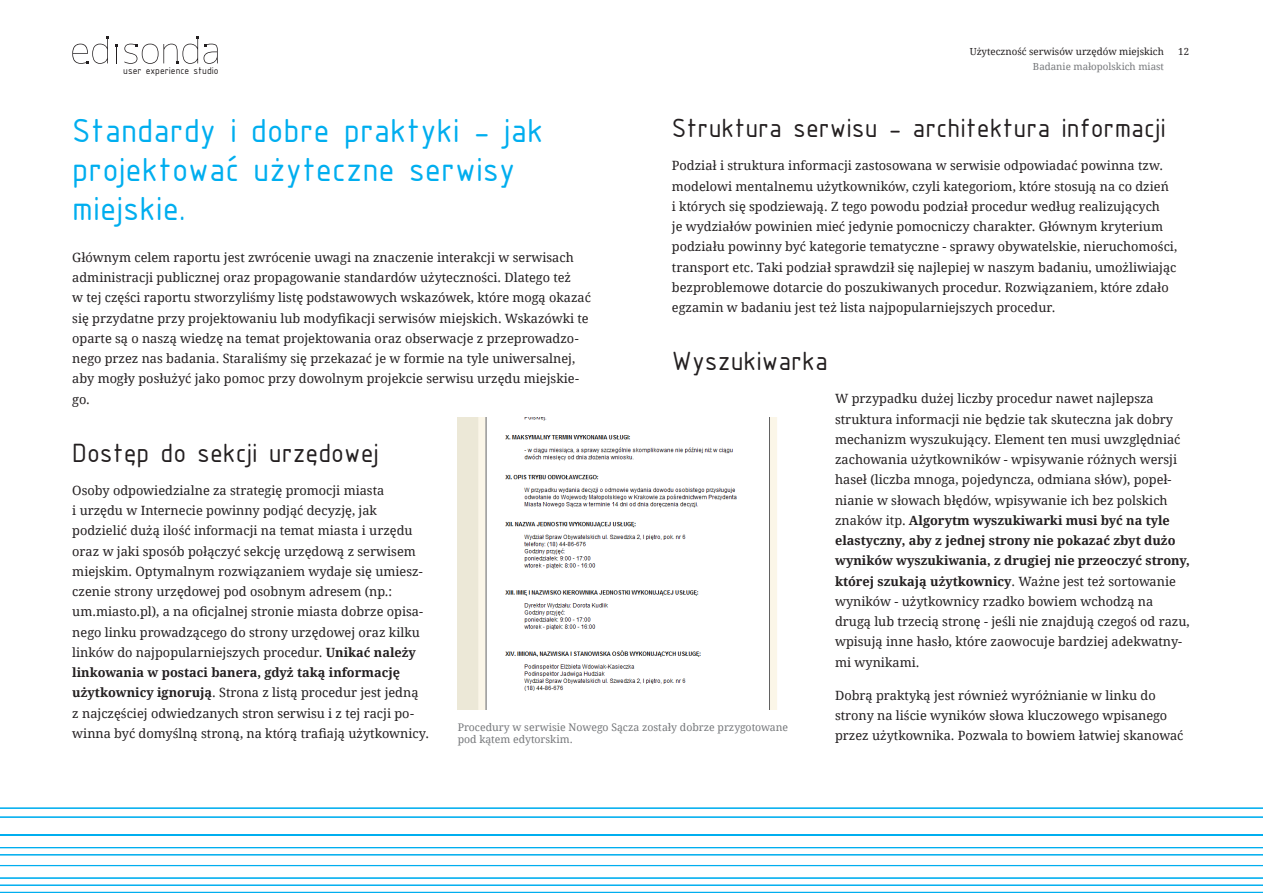
<style>
.page{position:relative;width:1263px;height:893px;background:#fff}
.page>*{position:absolute;margin:0;border:0;box-sizing:border-box;transform-origin:0 0}
.t1{font:36px/39px "ISOCPEUR";color:#00aeef}
.t2{font:28.5px "ISOCPEUR";color:#231f20}
.t3{font:12.75px/20.2px "Droid Serif";color:#231f20}
.t4{font:10.5px/12.6px "Droid Serif";color:#76787b}
.t5{font:10.5px "ISOCPEUR";color:#231f20}
.t6{font:9.75px "Droid Serif";color:#231f20}
.t7{font:9.75px "Droid Serif";color:#76787b}
.s1{font-weight:700}
</style>
<div class="page">
<svg style="left:72px;top:36px;width:37px;height:28px"></svg>
<svg style="left:115px;top:44px;width:3px;height:19px"></svg>
<svg style="left:124px;top:36px;width:94px;height:28px"></svg>
<hr style="left:0;top:808px;width:1263px;height:1px;background:#00aeef">
<hr style="left:0;top:817px;width:1263px;height:1px;background:#00aeef">
<hr style="left:0;top:847px;width:1263px;height:1px;background:#00aeef">
<hr style="left:0;top:834px;width:1263px;height:2px;background:#00aeef">
<hr style="left:0;top:865px;width:1263px;height:1px;background:#00aeef">
<hr style="left:0;top:877px;width:1263px;height:2px;background:#00aeef">
<hr style="left:0;top:885px;width:1263px;height:1px;background:#00aeef">
<hr style="left:0;top:892px;width:1263px;height:1px;background:#00aeef">
<hr style="left:0;top:854px;width:1263px;height:1px;background:#00aeef">
<img style="left:458px;top:418px;width:319px;height:292px">
<p class="t5" style="left:123px;top:64px;width:97px">user experience studio</p>
<p class="t6" style="left:970px;top:46px;width:196px">Użyteczność serwisów urzędów miejskich</p>
<p class="t7" style="left:1033px;top:60px;width:133px">Badanie małopolskich miast</p>
<p class="t6" style="left:1178px;top:46px;width:12px">12</p>
<h1 class="t1" style="left:72px;top:110px;width:472px">Standardy i dobre praktyki - jak projektować użyteczne serwisy miejskie.</h1>
<p class="t3" style="left:72px;top:247px;width:520px">Głównym celem raportu jest zwrócenie uwagi na znaczenie interakcji w serwisach administracji publicznej oraz propagowanie standardów użyteczności. Dlatego też<br>w tej części raportu stworzyliśmy listę podstawowych wskazówek, które mogą okazać się przydatne przy projektowaniu lub modyfikacji serwisów miejskich. Wskazówki te oparte są o naszą wiedzę na temat projektowania oraz obserwacje z przeprowadzo&shy;nego przez nas badania. Staraliśmy się przekazać je w formie na tyle uniwersalnej, aby mogły posłużyć jako pomoc przy dowolnym projekcie serwisu urzędu miejskie&shy;go.</p>
<h2 class="t2" style="left:72px;top:434px;width:308px">Dostęp do sekcji urzędowej</h2>
<p class="t3" style="left:72px;top:480px;width:358px">Osoby odpowiedzialne za strategię promocji miasta<br>i urzędu w Internecie powinny podjąć decyzję, jak podzielić dużą ilość informacji na temat miasta i urzędu oraz w jaki sposób połączyć sekcję urzędową z serwisem miejskim. Optymalnym rozwiązaniem wydaje się umiesz&shy;czenie strony urzędowej pod osobnym adresem (np.: um.miasto.pl), a na oficjalnej stronie miasta dobrze opisa&shy;nego linku prowadzącego do strony urzędowej oraz kilku linków do najpopularniejszych procedur. <span class="s1">Unikać należy linkowania w postaci banera, gdyż taką informację użytkownicy ignorują</span>. Strona z listą procedur jest jedną<br>z najczęściej odwiedzanych stron serwisu i z tej racji po&shy;winna być domyślną stroną, na którą trafiają użytkownicy.</p>
<h2 class="t2" style="left:672px;top:110px;width:496px">Struktura serwisu - architektura informacji</h2>
<p class="t3" style="left:672px;top:156px;width:507px">Podział i struktura informacji zastosowana w serwisie odpowiadać powinna tzw. modelowi mentalnemu użytkowników, czyli kategoriom, które stosują na co dzień<br>i których się spodziewają. Z tego powodu podział procedur według realizujących<br>je wydziałów powinien mieć jedynie pomocniczy charakter. Głównym kryterium podziału powinny być kategorie tematyczne - sprawy obywatelskie, nieruchomości, transport etc. Taki podział sprawdził się najlepiej w naszym badaniu, umożliwiając bezproblemowe dotarcie do poszukiwanych procedur. Rozwiązaniem, które zdało egzamin w badaniu jest też lista najpopularniejszych procedur.</p>
<h2 class="t2" style="left:672px;top:343px;width:158px">Wyszukiwarka</h2>
<p class="t3" style="left:835px;top:389px;width:356px">W przypadku dużej liczby procedur nawet najlepsza struktura informacji nie będzie tak skuteczna jak dobry mechanizm wyszukujący. Element ten musi uwzględniać zachowania użytkowników - wpisywanie różnych wersji haseł (liczba mnoga, pojedyncza, odmiana słów), popeł&shy;nianie w słowach błędów, wpisywanie ich bez polskich znaków itp. <span class="s1">Algorytm wyszukiwarki musi być na tyle elastyczny, aby z jednej strony nie pokazać zbyt dużo wyników wyszukiwania, z drugiej nie przeoczyć strony, której szukają użytkownicy</span>. Ważne jest też sortowanie wyników - użytkownicy rzadko bowiem wchodzą na drugą lub trzecią stronę - jeśli nie znajdują czegoś od razu, wpisują inne hasło, które zaowocuje bardziej adekwatny&shy;mi wynikami.</p>
<p class="t3" style="left:835px;top:685px;width:350px">Dobrą praktyką jest również wyróżnianie w linku do strony na liście wyników słowa kluczowego wpisanego przez użytkownika. Pozwala to bowiem łatwiej skanować</p>
<p class="t4" style="left:458px;top:721px;width:332px">Procedury w serwisie Nowego Sącza zostały dobrze przygotowane pod kątem edytorskim.</p>
</div>
